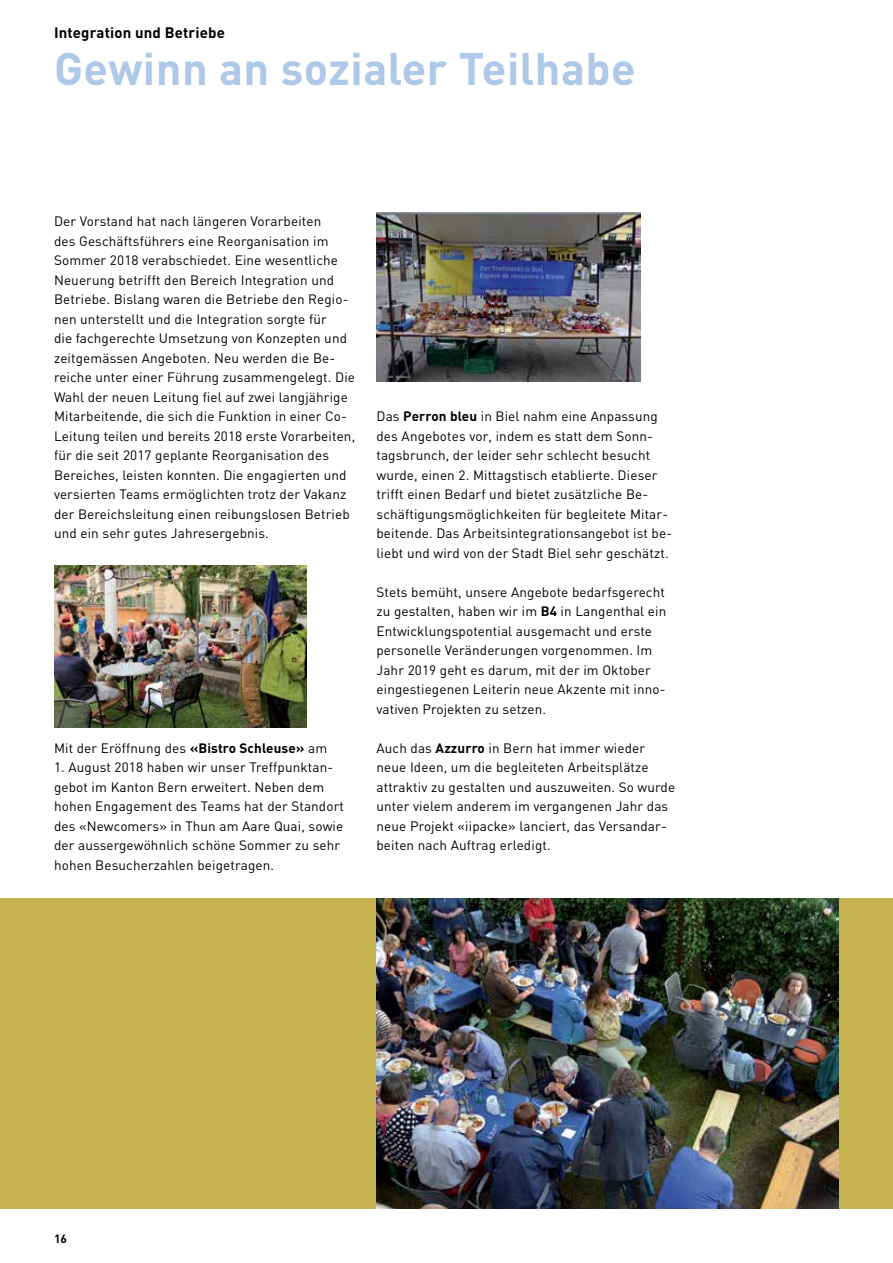
<style>
.page{position:relative;width:893px;height:1263px;background:#fff}
.page>*{position:absolute;margin:0;border:0;box-sizing:border-box;transform-origin:0 0}
.t1{font:700 45px "DIN";letter-spacing:.01em;color:#aec8e8}
.t2{font:700 15px "DIN";letter-spacing:.01em;color:#000}
.t3{font:13.5px/19.5px "DIN";letter-spacing:.01em;color:#000}
.t4{font:700 12px "DIN";color:#000}
.s1{font-weight:700}
</style>
<div class="page">
<div style="left:0;top:898px;width:893px;height:311px;background:#c5b14e"></div>
<img style="left:376px;top:898px;width:463px;height:311px">
<img style="left:54px;top:566px;width:252px;height:162px">
<img style="left:376px;top:213px;width:264px;height:169px">
<p class="t2" style="left:54px;top:23px;width:172px">Integration und Betriebe</p>
<h1 class="t1" style="left:54px;top:40px;width:583px">Gewinn an sozialer Teilhabe</h1>
<p class="t3" style="left:54px;top:211px;width:303px">Der Vorstand hat nach längeren Vorarbeiten<br>des Geschäftsführers eine Reorganisation im Sommer 2018 verabschiedet. Eine wesentliche Neuerung betrifft den Bereich Integration und Betriebe. Bislang waren die Betriebe den Regio&shy;nen unterstellt und die Integration sorgte für<br>die fachgerechte Umsetzung von Konzepten und zeitgemässen Angeboten. Neu werden die Be&shy;reiche unter einer Führung zusammengelegt. Die Wahl der neuen Leitung fiel auf zwei langjährige Mitarbeitende, die sich die Funktion in einer Co-Leitung teilen und bereits 2018 erste Vorarbeiten, für die seit 2017 geplante Reorganisation des Bereiches, leisten konnten. Die engagierten und versierten Teams ermöglichten trotz der Vakanz der Bereichsleitung einen reibungslosen Betrieb und ein sehr gutes Jahresergebnis.</p>
<p class="t3" style="left:54px;top:738px;width:275px">Mit der Eröffnung des <span class="s1">«Bistro Schleuse»</span> am</p>
<p class="t3" style="left:54px;top:757px;width:292px">1. August 2018 haben wir unser Treffpunktan&shy;gebot im Kanton Bern erweitert. Neben dem hohen Engagement des Teams hat der Standort des «Newcomers» in Thun am Aare Quai, sowie der aussergewöhnlich schöne Sommer zu sehr hohen Besucherzahlen beigetragen.</p>
<p class="t3" style="left:376px;top:406px;width:297px">Das <span class="s1">Perron bleu</span> in Biel nahm eine Anpassung des Angebotes vor, indem es statt dem Sonn&shy;tagsbrunch, der leider sehr schlecht besucht wurde, einen 2. Mittagstisch etablierte. Dieser trifft einen Bedarf und bietet zusätzliche Be&shy;schäftigungsmöglichkeiten für begleitete Mitar&shy;beitende. Das Arbeitsintegrationsangebot ist be&shy;liebt und wird von der Stadt Biel sehr geschätzt.</p>
<p class="t3" style="left:376px;top:582px;width:291px">Stets bemüht, unsere Angebote bedarfsgerecht zu gestalten, haben wir im <span class="s1">B4</span> in Langenthal ein Entwicklungspotential ausgemacht und erste personelle Veränderungen vorgenommen. Im Jahr 2019 geht es darum, mit der im Oktober eingestiegenen Leiterin neue Akzente mit inno&shy;vativen Projekten zu setzen.</p>
<p class="t3" style="left:376px;top:738px;width:300px">Auch das <span class="s1">Azzurro</span> in Bern hat immer wieder neue Ideen, um die begleiteten Arbeitsplätze attraktiv zu gestalten und auszuweiten. So wurde unter vielem anderem im vergangenen Jahr das neue Projekt «iipacke» lanciert, das Versandar&shy;beiten nach Auftrag erledigt.</p>
<p class="t4" style="left:54px;top:1231px;width:15px">16</p>
</div>
